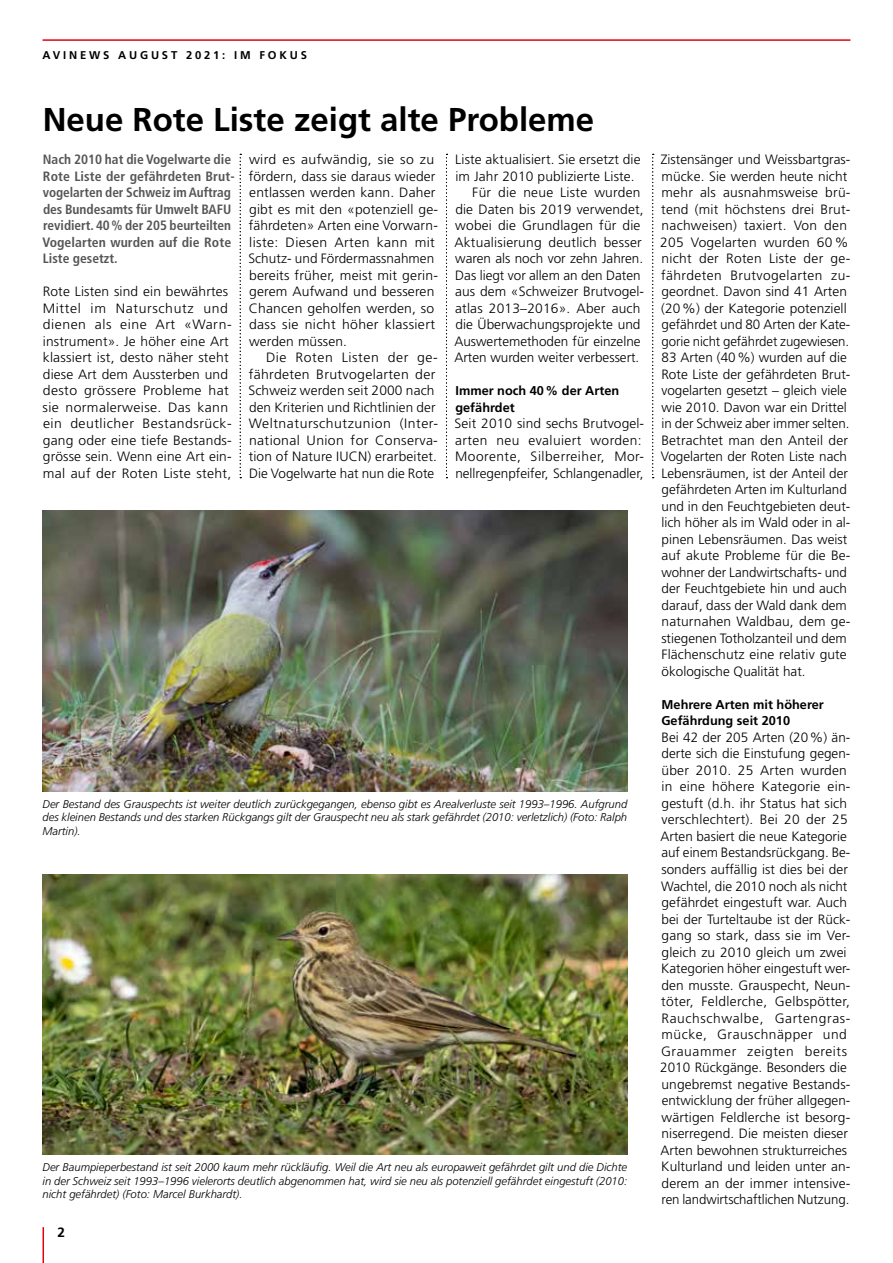
<style>
.page{position:relative;width:893px;height:1263px;background:#fff}
.page>*{position:absolute;margin:0;border:0;box-sizing:border-box;transform-origin:0 0}
.t1{font:700 33px "Frutiger";color:#000}
.t2{font:300 13.5px/16.5px "Frutiger";letter-spacing:.005em;color:#000}
.t3{font:300 13.5px/16.5px "Frutiger";letter-spacing:.005em;color:#000;scale:1.04 1}
.t4{font:700 condensed 13.5px/16.5px "Frutiger";color:#565656}
.t5{font:700 13.5px "Frutiger";color:#000}
.t6{font:700 12.75px/16.5px "Frutiger";color:#000}
.t7{font:italic 300 11.25px/13.5px "Frutiger";color:#000;text-align:justify}
.t8{font:700 11.25px "Frutiger";letter-spacing:.25em;color:#000}
</style>
<div class="page">
<hr style="left:43px;top:1227px;width:1px;height:36px;background:#e3000f">
<hr style="left:43px;top:39px;width:807px;height:2px;background:#e3000f">
<img style="left:43px;top:511px;width:584px;height:280px">
<img style="left:43px;top:874px;width:584px;height:280px">
<svg style="left:240px;top:154px;width:1px;height:324px"></svg>
<svg style="left:446px;top:154px;width:1px;height:324px"></svg>
<svg style="left:652px;top:154px;width:2px;height:324px"></svg>
<p class="t8" style="left:43px;top:48px;width:266px">AVINEWS AUGUST 2021: IM FOKUS</p>
<h1 class="t1" style="left:43px;top:101px;width:553px">Neue Rote Liste zeigt alte Probleme</h1>
<p class="t4" style="left:42px;top:151px;width:194px">Nach 2010 hat die Vogelwarte die<br>Rote Liste der gefährdeten Brut&shy;vogelarten der Schweiz im Auftrag des Bundesamts für Umwelt BAFU revidiert. 40% der 205 beurteilten<br>Vogelarten wurden auf die Rote<br>Liste gesetzt.</p>
<p class="t2" style="left:43px;top:283px;width:191px">Rote Listen sind ein bewährtes<br>Mittel im Naturschutz und dienen als eine Art «Warn&shy;instrument». Je höher eine Art klassiert ist, desto näher steht diese Art dem Aussterben und desto grössere Probleme hat sie normalerweise. Das kann ein deutlicher Bestandsrück&shy;gang oder eine tiefe Bestands&shy;grösse sein. Wenn eine Art ein&shy;mal auf der Roten Liste steht,</p>
<p class="t3" style="left:248px;top:151px;width:184px">wird es aufwändig, sie so zu fördern, dass sie daraus wieder entlassen werden kann. Daher gibt es mit den «potenziell ge&shy;fährdeten» Arten eine Vorwarn&shy;liste: Diesen Arten kann mit<br>Schutz- und Fördermassnahmen bereits früher, meist mit gerin&shy;gerem Aufwand und besseren<br>Chancen geholfen werden, so dass sie nicht höher klassiert werden müssen.</p>
<p class="t3" style="left:248px;top:349px;width:184px;text-indent:18px">Die Roten Listen der ge&shy;fährdeten Brutvogelarten der<br>Schweiz werden seit 2000 nach den Kriterien und Richtlinien der<br>Weltnaturschutzunion (Inter&shy;national Union for Conserva&shy;tion of Nature IUCN) erarbeitet.<br>Die Vogelwarte hat nun die Rote</p>
<p class="t2" style="left:455px;top:151px;width:187px">Liste aktualisiert. Sie ersetzt die</p>
<p class="t2" style="left:455px;top:168px;width:181px">im Jahr 2010 publizierte Liste.</p>
<p class="t2" style="left:472px;top:184px;width:170px">Für die neue Liste wurden</p>
<p class="t2" style="left:455px;top:201px;width:190px">die Daten bis 2019 verwendet,</p>
<p class="t2" style="left:455px;top:217px;width:187px">wobei die Grundlagen für die</p>
<p class="t2" style="left:454px;top:234px;width:189px">Aktualisierung deutlich besser</p>
<p class="t2" style="left:455px;top:250px;width:189px">waren als noch vor zehn Jahren.</p>
<p class="t2" style="left:455px;top:267px;width:187px">Das liegt vor allem an den Daten</p>
<p class="t2" style="left:455px;top:283px;width:190px">aus dem «Schweizer Brutvogel-</p>
<p class="t2" style="left:455px;top:300px;width:187px">atlas 2013–2016». Aber auch</p>
<p class="t2" style="left:455px;top:316px;width:187px">die Überwachungsprojekte und</p>
<p class="t2" style="left:454px;top:333px;width:188px">Auswertemethoden für einzelne</p>
<p class="t2" style="left:454px;top:349px;width:187px">Arten wurden weiter verbessert.</p>
<p class="t6" style="left:455px;top:383px;width:165px">Immer noch 40% der Arten gefährdet</p>
<p class="t2" style="left:455px;top:415px;width:191px">Seit 2010 sind sechs Brutvogel&shy;arten neu evaluiert worden:<br>Moorente, Silberreiher, Mor&shy;nellregenpfeifer, Schlangenadler,</p>
<p class="t7" style="left:43px;top:797px;width:586px">Der Bestand des Grauspechts ist weiter deutlich zurückgegangen, ebenso gibt es Arealverluste seit 1993–1996. Aufgrund des kleinen Bestands und des starken Rückgangs gilt der Grauspecht neu als stark gefährdet (2010: verletzlich) (Foto: Ralph Martin).</p>
<p class="t7" style="left:43px;top:1160px;width:586px">Der Baumpieperbestand ist seit 2000 kaum mehr rückläufig. Weil die Art neu als europaweit gefährdet gilt und die Dichte in der Schweiz seit 1993–1996 vielerorts deutlich abgenommen hat, wird sie neu als potenziell gefährdet eingestuft (2010: nicht gefährdet) (Foto: Marcel Burkhardt).</p>
<p class="t5" style="left:57px;top:1224px;width:9px">2</p>
<p class="t2" style="left:660px;top:151px;width:192px">Zistensänger und Weissbartgras&shy;mücke. Sie werden heute nicht mehr als ausnahmsweise brü&shy;tend (mit höchstens drei Brut&shy;nachweisen) taxiert. Von den<br>205 Vogelarten wurden 60 % nicht der Roten Liste der ge&shy;fährdeten Brutvogelarten zu&shy;geordnet. Davon sind 41 Arten (20%) der Kategorie potenziell gefährdet und 80 Arten der Kate&shy;gorie nicht gefährdet zugewiesen.<br>83 Arten (40%) wurden auf die<br>Rote Liste der gefährdeten Brut&shy;vogelarten gesetzt – gleich viele wie 2010. Davon war ein Drittel in der Schweiz aber immer selten.<br>Betrachtet man den Anteil der<br>Vogelarten der Roten Liste nach<br>Lebensräumen, ist der Anteil der gefährdeten Arten im Kulturland und in den Feuchtgebieten deut&shy;lich höher als im Wald oder in al&shy;pinen Lebensräumen. Das weist auf akute Probleme für die Be&shy;wohner der Landwirtschafts- und der Feuchtgebiete hin und auch darauf, dass der Wald dank dem naturnahen Waldbau, dem ge&shy;stiegenen Totholzanteil und dem<br>Flächenschutz eine relativ gute ökologische Qualität hat.</p>
<p class="t6" style="left:661px;top:696px;width:164px">Mehrere Arten mit höherer<br>Gefährdung seit 2010</p>
<p class="t2" style="left:660px;top:729px;width:192px">Bei 42 der 205 Arten (20%) än&shy;derte sich die Einstufung gegen&shy;über 2010. 25 Arten wurden in eine höhere Kategorie ein&shy;gestuft (d.h. ihr Status hat sich verschlechtert). Bei 20 der 25<br>Arten basiert die neue Kategorie auf einem Bestandsrückgang. Be&shy;sonders auffällig ist dies bei der<br>Wachtel, die 2010 noch als nicht gefährdet eingestuft war. Auch bei der Turteltaube ist der Rück&shy;gang so stark, dass sie im Ver&shy;gleich zu 2010 gleich um zwei<br>Kategorien höher eingestuft wer&shy;den musste. Grauspecht, Neun&shy;töter, Feldlerche, Gelbspötter,<br>Rauchschwalbe, Gartengras&shy;mücke, Grauschnäpper und<br>Grauammer zeigten bereits<br>2010 Rückgänge. Besonders die ungebremst negative Bestands&shy;entwicklung der früher allgegen&shy;wärtigen Feldlerche ist besorg&shy;niserregend. Die meisten dieser<br>Arten bewohnen strukturreiches<br>Kulturland und leiden unter an&shy;derem an der immer intensive&shy;ren landwirtschaftlichen Nutzung.</p>
</div>
